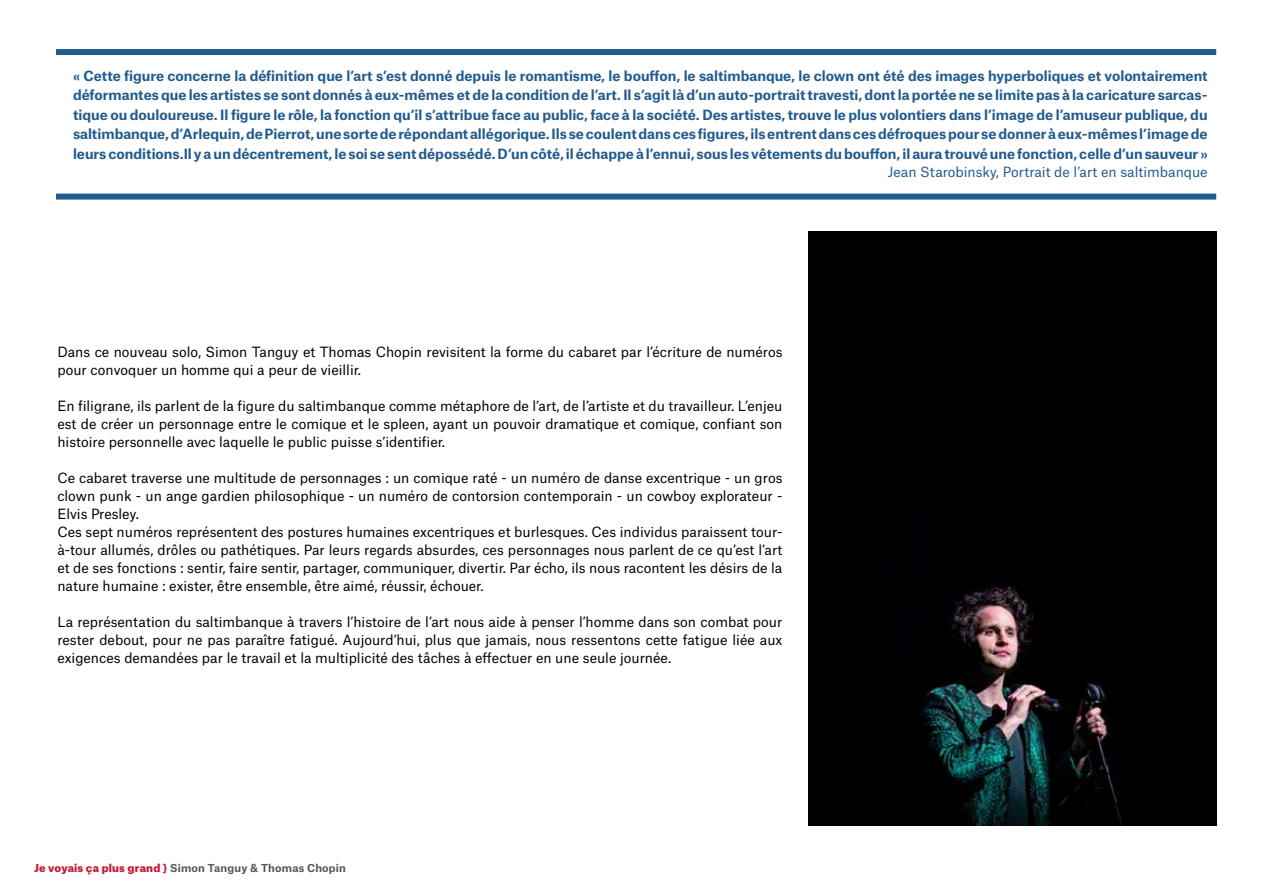
<style>
.page{position:relative;width:1263px;height:893px;background:#fff}
.page>*{position:absolute;margin:0;border:0;box-sizing:border-box;transform-origin:0 0}
.t1{font:13.5px/18px "Atlas Grotesk";color:#000}
.t2{font:700 13.5px/19.5px "Atlas Grotesk";color:#225b8e;text-align:justify}
.t3{font:13.5px "Atlas Grotesk";color:#225b8e}
.t4{font:700 10.5px "Atlas Grotesk";letter-spacing:.02em;color:#575756}
.s1{font-weight:900;color:#c61a31}
</style>
<div class="page">
<div style="left:56px;top:49px;width:1160px;height:6px;background:#225b8e"></div>
<div style="left:56px;top:194px;width:1160px;height:6px;background:#225b8e"></div>
<img style="left:808px;top:232px;width:408px;height:593px">
<p class="t2" style="left:73px;top:64px;width:1136px">« Cette figure concerne la définition que l’art s’est donné depuis le romantisme, le bouffon, le saltimbanque, le clown ont été des images hyperboliques et volontairement déformantes que les artistes se sont donnés à eux-mêmes et de la condition de l’art. Il s’agit là d’un auto-portrait travesti, dont la portée ne se limite pas à la caricature sarcas&shy;tique ou douloureuse. Il figure le rôle, la fonction qu’il s’attribue face au public, face à la société. Des artistes, trouve le plus volontiers dans l’image de l’amuseur publique, du saltimbanque, d’Arlequin, de Pierrot, une sorte de répondant allégorique. Ils se coulent dans ces figures, ils entrent dans ces défroques pour se donner à eux-mêmes l’image de leurs conditions.Il y a un décentrement, le soi se sent dépossédé. D’un côté, il échappe à l’ennui, sous les vêtements du bouffon, il aura trouvé une fonction, celle d’un sauveur »</p>
<p class="t3" style="left:888px;top:161px;width:321px">Jean Starobinsky, Portrait de l’art en saltimbanque</p>
<p class="t1" style="left:57px;top:341px;width:727px">Dans ce nouveau solo, Simon Tanguy et Thomas Chopin revisitent la forme du cabaret par l’écriture de numéros pour convoquer un homme qui a peur de vieillir.</p>
<p class="t1" style="left:57px;top:395px;width:727px;text-align:justify">En filigrane, ils parlent de la figure du saltimbanque comme métaphore de l’art, de l’artiste et du travailleur. L’enjeu est de créer un personnage entre le comique et le spleen, ayant un pouvoir dramatique et comique, confiant son histoire personnelle avec laquelle le public puisse s’identifier.</p>
<p class="t1" style="left:57px;top:467px;width:727px">Ce cabaret traverse une multitude de personnages : un comique raté - un numéro de danse excentrique - un gros clown punk - un ange gardien philosophique - un numéro de contorsion contemporain - un cowboy explorateur - Elvis Presley.<br>Ces sept numéros représentent des postures humaines excentriques et burlesques. Ces individus paraissent tour&shy;à-tour allumés, drôles ou pathétiques. Par leurs regards absurdes, ces personnages nous parlent de ce qu’est l’art et de ses fonctions : sentir, faire sentir, partager, communiquer, divertir. Par écho, ils nous racontent les désirs de la nature humaine : exister, être ensemble, être aimé, réussir, échouer.</p>
<p class="t1" style="left:57px;top:611px;width:726px;text-align:justify">La représentation du saltimbanque à travers l’histoire de l’art nous aide à penser l’homme dans son combat pour rester debout, pour ne pas paraître fatigué. Aujourd’hui, plus que jamais, nous ressentons cette fatigue liée aux exigences demandées par le travail et la multiplicité des tâches à effectuer en une seule journée.</p>
<p class="t4" style="left:34px;top:859px;width:313px"><span class="s1">Je voyais ça plus grand }</span> Simon Tanguy &amp; Thomas Chopin</p>
</div>
